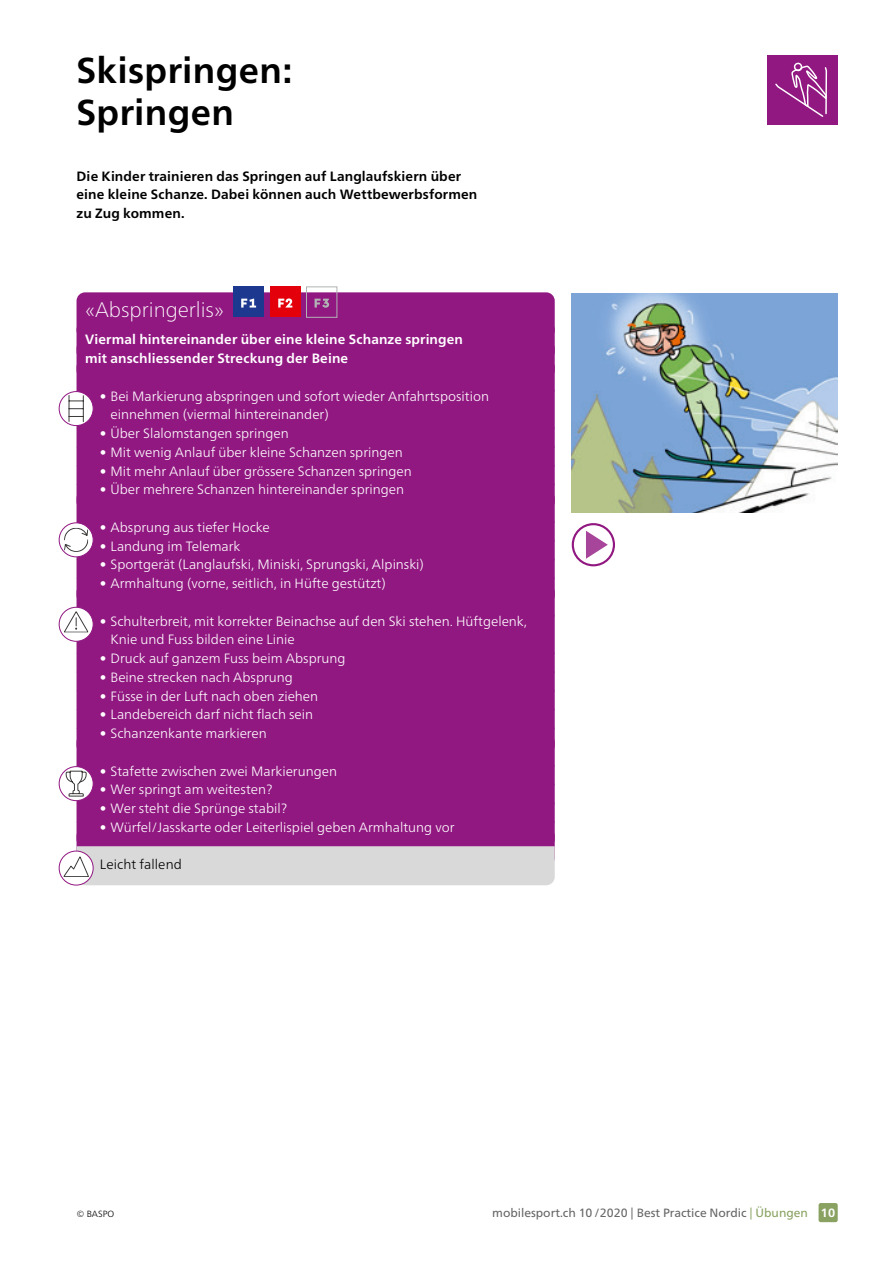
<style>
.page{position:relative;width:893px;height:1263px;background:#fff}
.page>*{position:absolute;margin:0;border:0;box-sizing:border-box;transform-origin:0 0}
.H1_Haupttitel_24pt{font:700 36px/42px "Frutiger Neue LT Pro";letter-spacing:.01em;color:#000}
._00_Titel_in_Kasten{font:100 21px "Frutiger Neue LT Pro";color:#fff}
.t1{font:300 13.5px/18.8px "Frutiger Neue LT Pro";color:#fff}
.P_Lead{font:700 13.5px/18.8px "Frutiger Neue LT Pro";letter-spacing:.01em;color:#000}
._00_Lead_in_Kasten{font:700 13.5px "Frutiger Neue LT Pro";letter-spacing:.01em;color:#fff}
._00_Gelände_in_Kaste{font:300 13.5px "Frutiger Neue LT Pro";letter-spacing:.005em;color:#000}
.t2{font:12px "Frutiger Neue LT Pro";color:#666}
.t3{font:300 9px "Frutiger Neue LT Pro";color:#000}
.s1{color:#89a261}
.s2{font-weight:700;color:#fff}
</style>
<div class="page">
<div style="left:819px;top:1203px;width:19px;height:19px;background:#89a261;border-radius:2px"></div>
<div style="left:767px;top:55px;width:71px;height:69px;background:#911781"></div>
<svg style="left:775px;top:62px;width:53px;height:55px"></svg>
<div style="left:77px;top:292px;width:478px;height:47px;background:#911781;border-radius:9px"></div>
<div style="left:77px;top:321px;width:478px;height:39px;background:#911781;border-radius:9px"></div>
<div style="left:77px;top:340px;width:478px;height:39px;background:#911781;border-radius:9px"></div>
<div style="left:77px;top:359px;width:478px;height:39px;background:#911781;border-radius:9px"></div>
<div style="left:77px;top:384px;width:478px;height:51px;background:#911781;border-radius:9px"></div>
<div style="left:77px;top:421px;width:478px;height:33px;background:#911781;border-radius:9px"></div>
<div style="left:77px;top:440px;width:478px;height:33px;background:#911781;border-radius:9px"></div>
<div style="left:77px;top:459px;width:478px;height:32px;background:#911781;border-radius:9px"></div>
<div style="left:77px;top:478px;width:478px;height:32px;background:#911781;border-radius:9px"></div>
<div style="left:77px;top:490px;width:478px;height:39px;background:#911781;border-radius:9px"></div>
<div style="left:77px;top:515px;width:478px;height:33px;background:#911781;border-radius:9px"></div>
<div style="left:77px;top:534px;width:478px;height:32px;background:#911781;border-radius:9px"></div>
<div style="left:77px;top:553px;width:478px;height:32px;background:#911781;border-radius:9px"></div>
<div style="left:77px;top:571px;width:478px;height:33px;background:#911781;border-radius:9px"></div>
<div style="left:77px;top:584px;width:478px;height:39px;background:#911781;border-radius:9px"></div>
<div style="left:77px;top:609px;width:478px;height:51px;background:#911781;border-radius:9px"></div>
<div style="left:77px;top:646px;width:478px;height:33px;background:#911781;border-radius:9px"></div>
<div style="left:77px;top:665px;width:478px;height:33px;background:#911781;border-radius:9px"></div>
<div style="left:77px;top:684px;width:478px;height:32px;background:#911781;border-radius:9px"></div>
<div style="left:77px;top:703px;width:478px;height:32px;background:#911781;border-radius:9px"></div>
<div style="left:77px;top:721px;width:478px;height:33px;background:#911781;border-radius:9px"></div>
<div style="left:77px;top:734px;width:478px;height:39px;background:#911781;border-radius:9px"></div>
<div style="left:77px;top:759px;width:478px;height:32px;background:#911781;border-radius:9px"></div>
<div style="left:77px;top:778px;width:478px;height:32px;background:#911781;border-radius:9px"></div>
<div style="left:77px;top:796px;width:478px;height:33px;background:#911781;border-radius:9px"></div>
<div style="left:77px;top:815px;width:478px;height:33px;background:#911781;border-radius:9px"></div>
<div style="left:77px;top:827px;width:478px;height:39px;background:#911781;border-radius:9px"></div>
<div style="left:233px;top:287px;width:31px;height:30px;background:#1c388f"></div>
<svg style="left:241px;top:299px;width:15px;height:9px"></svg>
<div style="left:270px;top:287px;width:30px;height:30px;background:#e3000b"></div>
<svg style="left:278px;top:298px;width:14px;height:10px"></svg>
<div style="left:306px;top:287px;width:31px;height:30px;border:1px solid #b1b2b3"></div>
<svg style="left:315px;top:299px;width:14px;height:9px"></svg>
<img style="left:572px;top:293px;width:266px;height:220px">
<div style="left:572px;top:523px;width:43px;height:43px;border:2px solid #911781;border-radius:50%"></div>
<svg style="left:586px;top:531px;width:22px;height:28px"></svg>
<svg style="left:59px;top:392px;width:34px;height:34px"></svg>
<svg style="left:69px;top:395px;width:15px;height:27px"></svg>
<div style="left:59px;top:391px;width:35px;height:35px;border:1px solid #911781;border-radius:50%"></div>
<svg style="left:59px;top:523px;width:34px;height:34px"></svg>
<svg style="left:64px;top:528px;width:24px;height:24px"></svg>
<div style="left:59px;top:522px;width:35px;height:35px;border:1px solid #911781;border-radius:50%"></div>
<svg style="left:59px;top:607px;width:34px;height:34px"></svg>
<svg style="left:64px;top:611px;width:24px;height:21px"></svg>
<div style="left:59px;top:607px;width:35px;height:35px;border:1px solid #911781;border-radius:50%"></div>
<svg style="left:59px;top:767px;width:34px;height:34px"></svg>
<svg style="left:66px;top:771px;width:21px;height:25px"></svg>
<div style="left:59px;top:766px;width:35px;height:35px;border:1px solid #911781;border-radius:50%"></div>
<svg style="left:63px;top:846px;width:492px;height:39px;background:#d9d8d9"></svg>
<div style="left:59px;top:851px;width:35px;height:34px;border:1px solid #911781;border-radius:50%"></div>
<p class="H1_Haupttitel_24pt" style="left:77px;top:49px;width:218px">Skispringen:<br>Springen</p>
<p class="P_Lead" style="left:77px;top:166px;width:402px">Die Kinder trainieren das Springen auf Langlaufskiern über eine kleine Schanze. Dabei können auch Wettbewerbsformen zu Zug kommen.</p>
<p class="_00_Titel_in_Kasten" style="left:85px;top:297px;width:140px">«Abspringerlis»</p>
<p class="_00_Lead_in_Kasten" style="left:85px;top:332px;width:380px">Viermal hintereinander über eine kleine Schanze springen</p>
<p class="_00_Lead_in_Kasten" style="left:85px;top:350px;width:265px">mit anschliessender Streckung der Beine</p>
<p class="t1" style="left:111px;top:386px;width:380px;text-indent:-11px">• Bei Markierung abspringen und sofort wieder Anfahrtsposition einnehmen (viermal hintereinander)</p>
<p class="t1" style="left:100px;top:424px;width:190px">• Über Slalomstangen springen</p>
<p class="t1" style="left:100px;top:443px;width:304px">• Mit wenig Anlauf über kleine Schanzen springen</p>
<p class="t1" style="left:100px;top:461px;width:313px">• Mit mehr Anlauf über grössere Schanzen springen</p>
<p class="t1" style="left:100px;top:480px;width:306px">• Über mehrere Schanzen hintereinander springen</p>
<p class="t1" style="left:100px;top:518px;width:171px">• Absprung aus tiefer Hocke</p>
<p class="t1" style="left:100px;top:536px;width:142px">• Landung im Telemark</p>
<p class="t1" style="left:100px;top:555px;width:325px">• Sportgerät (Langlaufski, Miniski, Sprungski, Alpinski)</p>
<p class="t1" style="left:100px;top:574px;width:287px">• Armhaltung (vorne, seitlich, in Hüfte gestützt)</p>
<p class="t1" style="left:111px;top:611px;width:418px;text-indent:-11px">• Schulterbreit, mit korrekter Beinachse auf den Ski stehen. Hüftgelenk,<br>Knie und Fuss bilden eine Linie</p>
<p class="t1" style="left:100px;top:649px;width:247px">• Druck auf ganzem Fuss beim Absprung</p>
<p class="t1" style="left:100px;top:668px;width:194px">• Beine strecken nach Absprung</p>
<p class="t1" style="left:100px;top:686px;width:220px">• Füsse in der Luft nach oben ziehen</p>
<p class="t1" style="left:100px;top:705px;width:215px">• Landebereich darf nicht flach sein</p>
<p class="t1" style="left:100px;top:724px;width:168px">• Schanzenkante markieren</p>
<p class="t1" style="left:100px;top:761px;width:239px">• Stafette zwischen zwei Markierungen</p>
<p class="t1" style="left:100px;top:780px;width:174px">• Wer springt am weitesten?</p>
<p class="t1" style="left:100px;top:799px;width:189px">• Wer steht die Sprünge stabil?</p>
<p class="t1" style="left:100px;top:818px;width:356px">• Würfel/Jasskarte oder Leiterlispiel geben Armhaltung vor</p>
<p class="_00_Gelände_in_Kaste" style="left:100px;top:856px;width:83px">Leicht fallend</p>
<p class="t3" style="left:77px;top:1208px;width:39px">© BASPO</p>
<p class="t2" style="left:492px;top:1205px;width:345px">mobilesport.ch 10/2020 | Best Practice Nordic <span class="s1">| Übungen</span> <span class="s2">10</span></p>
</div>
